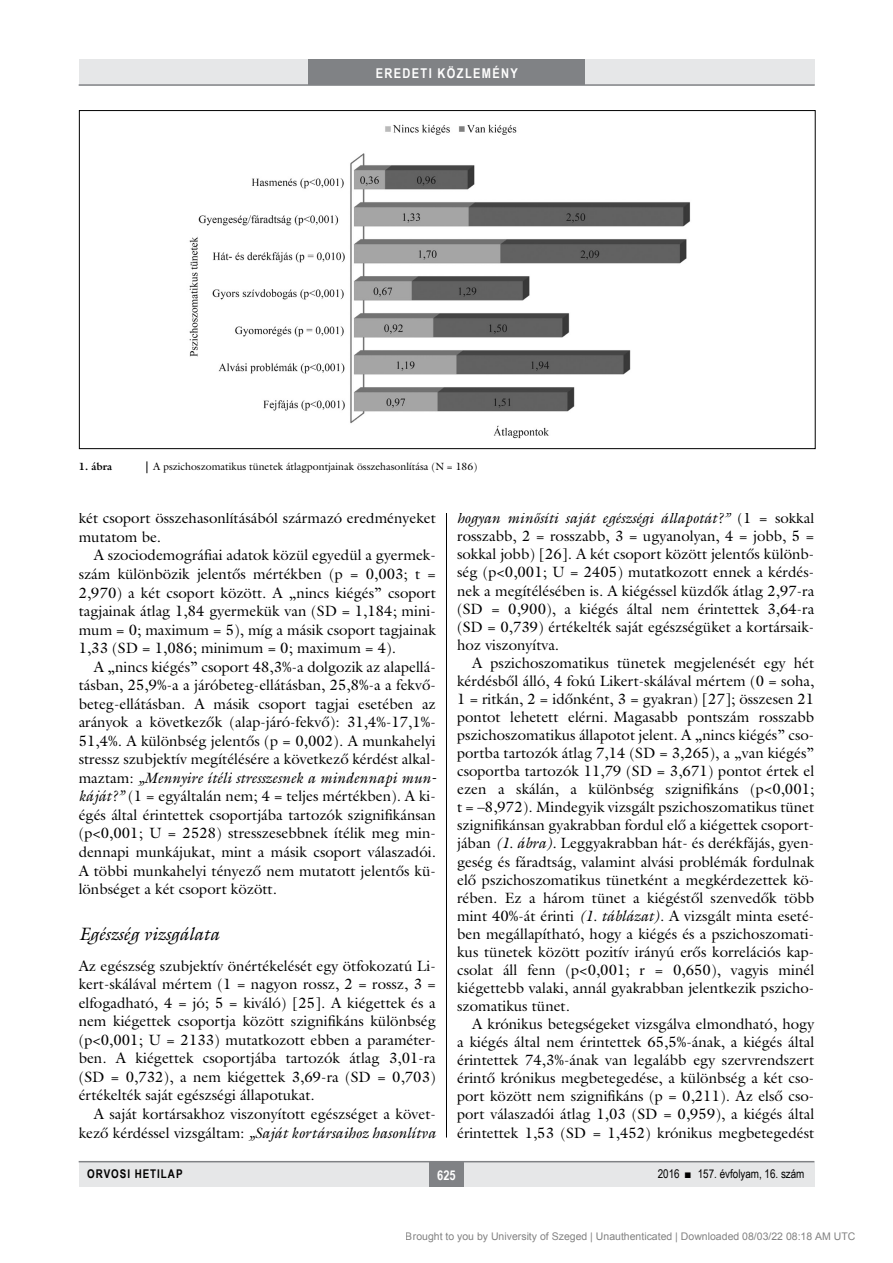
<style>
.page{position:relative;width:893px;height:1263px;background:#fff}
.page>*{position:absolute;margin:0;border:0;box-sizing:border-box;transform-origin:0 0}
.alcimkurziv{font:italic 18px "Galliard Reg";color:#000}
.Body_Text{font:15px/18px "Galliard Reg";color:#000;text-align:justify}
.Body_tompa{font:15px/18.6px "Galliard Reg";color:#000;text-align:justify}
.t1{font:700 13.5px "Arial Narrow";letter-spacing:.1em;color:#fff}
.t2{font:12px "Arial Narrow";color:#000}
.t3{font:700 12px "Arial Narrow";letter-spacing:.08em;color:#000}
.t4{font:10.5px "Arial";color:rgb(0 0 0/.5)}
.kepalairas2{font:10.5px "Galliard Reg";color:#000}
.kepalairas1{font:700 10.5px "Galliard Reg";color:#000}
.s1{font-style:italic}
</style>
<div class="page">
<div style="left:79px;top:1161px;width:735px;height:25px;background:#e6e7e8"></div>
<div style="left:429px;top:1161px;width:34px;height:25px;background:#808285"></div>
<hr style="left:79px;top:1161px;width:735px;height:1px;background:#808285">
<div style="left:79px;top:60px;width:735px;height:25px;background:#e6e7e8"></div>
<div style="left:308px;top:60px;width:277px;height:25px;background:#808285"></div>
<hr style="left:79px;top:84px;width:736px;height:2px;background:#808285">
<hr style="left:446px;top:111px;width:1px;height:1026px;background:#000">
<div style="left:57px;top:449px;width:749px;height:19px;background:#fff"></div>
<img style="left:189px;top:119px;width:502px;height:322px">
<div style="left:79px;top:461px;width:736px;height:51px;background:#fff"></div>
<svg style="left:147px;top:461px;width:1px;height:12px"></svg>
<p class="t1" style="left:376px;top:63px;width:144px">EREDETI KÖZLEMÉNY</p>
<p class="kepalairas1" style="left:79px;top:459px;width:35px">1. ábra</p>
<p class="kepalairas2" style="left:153px;top:460px;width:326px">A pszichoszomatikus tünetek átlagpontjainak összehasonlítása (N = 186)</p>
<p class="Body_Text" style="left:79px;top:509px;width:359px;line-height:18.6px">két csoport összehasonlításából származó eredményeket mutatom be.</p>
<p class="Body_Text" style="left:79px;top:546px;width:359px;line-height:18.6px;text-indent:15px">A szociodemográfiai adatok közül egyedül a gyermek&shy;szám különbözik jelentős mértékben (p = 0,003; t = 2,970) a két csoport között. A „nincs kiégés” csoport tagjainak átlag 1,84 gyermekük van (SD = 1,184; mini&shy;mum = 0; maximum = 5), míg a másik csoport tagjainak 1,33 (SD = 1,086; minimum = 0; maximum = 4).</p>
<p class="Body_Text" style="left:79px;top:657px;width:359px;line-height:18.6px;text-indent:15px">A „nincs kiégés” csoport 48,3%-a dolgozik az alapellá&shy;tásban, 25,9%-a a járóbeteg-ellátásban, 25,8%-a a fekvő&shy;beteg-ellátásban. A másik csoport tagjai esetében az arányok a következők (alap-járó-fekvő): 31,4%-17,1%- 51,4%. A különbség jelentős (p = 0,002). A munkahelyi stressz szubjektív megítélésére a következő kérdést alkal&shy;maztam: <span class="s1">„Mennyire ítéli stresszesnek a mindennapi mun&shy;káját?”</span> (1 = egyáltalán nem; 4 = teljes mértékben). A ki&shy;égés által érintettek csoportjába tartozók szignifikánsan (p&lt;0,001; U = 2528) stresszesebbnek ítélik meg min&shy;dennapi munkájukat, mint a másik csoport válaszadói.<br>A többi munkahelyi tényező nem mutatott jelentős kü&shy;lönbséget a két csoport között.</p>
<p class="alcimkurziv" style="left:79px;top:923px;width:142px">Egészség vizsgálata</p>
<p class="Body_tompa" style="left:79px;top:956px;width:359px">Az egészség szubjektív önértékelését egy ötfokozatú Li&shy;kert-skálával mértem (1 = nagyon rossz, 2 = rossz, 3 = elfogadható, 4 = jó; 5 = kiváló) [25]. A kiégettek és a nem kiégettek csoportja között szignifikáns különbség (p&lt;0,001; U = 2133) mutatkozott ebben a paraméter&shy;ben. A kiégettek csoportjába tartozók átlag 3,01-ra (SD = 0,732), a nem kiégettek 3,69-ra (SD = 0,703) értékelték saját egészségi állapotukat.</p>
<p class="Body_Text" style="left:79px;top:1104px;width:359px;line-height:18.6px;text-align:right">A saját kortársakhoz viszonyított egészséget a követ&shy;kező kérdéssel vizsgáltam: <span class="s1">„Saját kortársaihoz hasonlítva</span></p>
<p class="Body_Text" style="left:457px;top:509px;width:359px"><span class="s1">hogyan minősíti saját egészségi állapotát?”</span> (1 = sokkal rosszabb, 2 = rosszabb, 3 = ugyanolyan, 4 = jobb, 5 = sokkal jobb) [26]. A két csoport között jelentős különb&shy;ség (p&lt;0,001; U = 2405) mutatkozott ennek a kérdés&shy;nek a megítélésében is. A kiégéssel küzdők átlag 2,97-ra (SD = 0,900), a kiégés által nem érintettek 3,64-ra (SD = 0,739) értékelték saját egészségüket a kortársaik&shy;hoz viszonyítva.</p>
<p class="Body_Text" style="left:457px;top:653px;width:359px;text-align:left;text-indent:15px">A pszichoszomatikus tünetek megjelenését egy hét kérdésből álló, 4 fokú Likert-skálával mértem (0 = soha, 1 = ritkán, 2 = időnként, 3 = gyakran) [27]; összesen 21 pontot lehetett elérni. Magasabb pontszám rosszabb pszichoszomatikus állapotot jelent. A „nincs kiégés” cso&shy;portba tartozók átlag 7,14 (SD = 3,265), a „van kiégés” csoportba tartozók 11,79 (SD = 3,671) pontot értek el ezen a skálán, a különbség szignifikáns (p&lt;0,001; t = –8,972). Mindegyik vizsgált pszichoszomatikus tünet szignifikánsan gyakrabban fordul elő a kiégettek csoport&shy;jában <span class="s1">(1. ábra).</span> Leggyakrabban hát- és derékfájás, gyen&shy;geség és fáradtság, valamint alvási problémák fordulnak elő pszichoszomatikus tünetként a megkérdezettek kö&shy;rében. Ez a három tünet a kiégéstől szenvedők több mint 40%-át érinti <span class="s1">(1. táblázat)</span>. A vizsgált minta eseté&shy;ben megállapítható, hogy a kiégés és a pszichoszomati&shy;kus tünetek között pozitív irányú erős korrelációs kap&shy;csolat áll fenn (p&lt;0,001; r = 0,650), vagyis minél kiégettebb valaki, annál gyakrabban jelentkezik pszicho&shy;szomatikus tünet.</p>
<p class="Body_Text" style="left:457px;top:1015px;width:359px;text-indent:15px">A krónikus betegségeket vizsgálva elmondható, hogy a kiégés által nem érintettek 65,5%-ának, a kiégés által érintettek 74,3%-ának van legalább egy szervrendszert érintő krónikus megbetegedése, a különbség a két cso&shy;port között nem szignifikáns (p = 0,211). Az első cso&shy;port válaszadói átlag 1,03 (SD = 0,959), a kiégés által érintettek 1,53 (SD = 1,452) krónikus megbetegedést</p>
<p class="t3" style="left:87px;top:1165px;width:97px">ORVOSI HETILAP</p>
<p class="t1" style="left:437px;top:1165px;width:20px">625</p>
<p class="t2" style="left:658px;top:1165px;width:148px">2016 ■ 157. évfolyam, 16. szám</p>
<p class="t4" style="left:406px;top:1231px;width:451px">Brought to you by University of Szeged | Unauthenticated | Downloaded 08/03/22 08:18 AM UTC</p>
</div>
